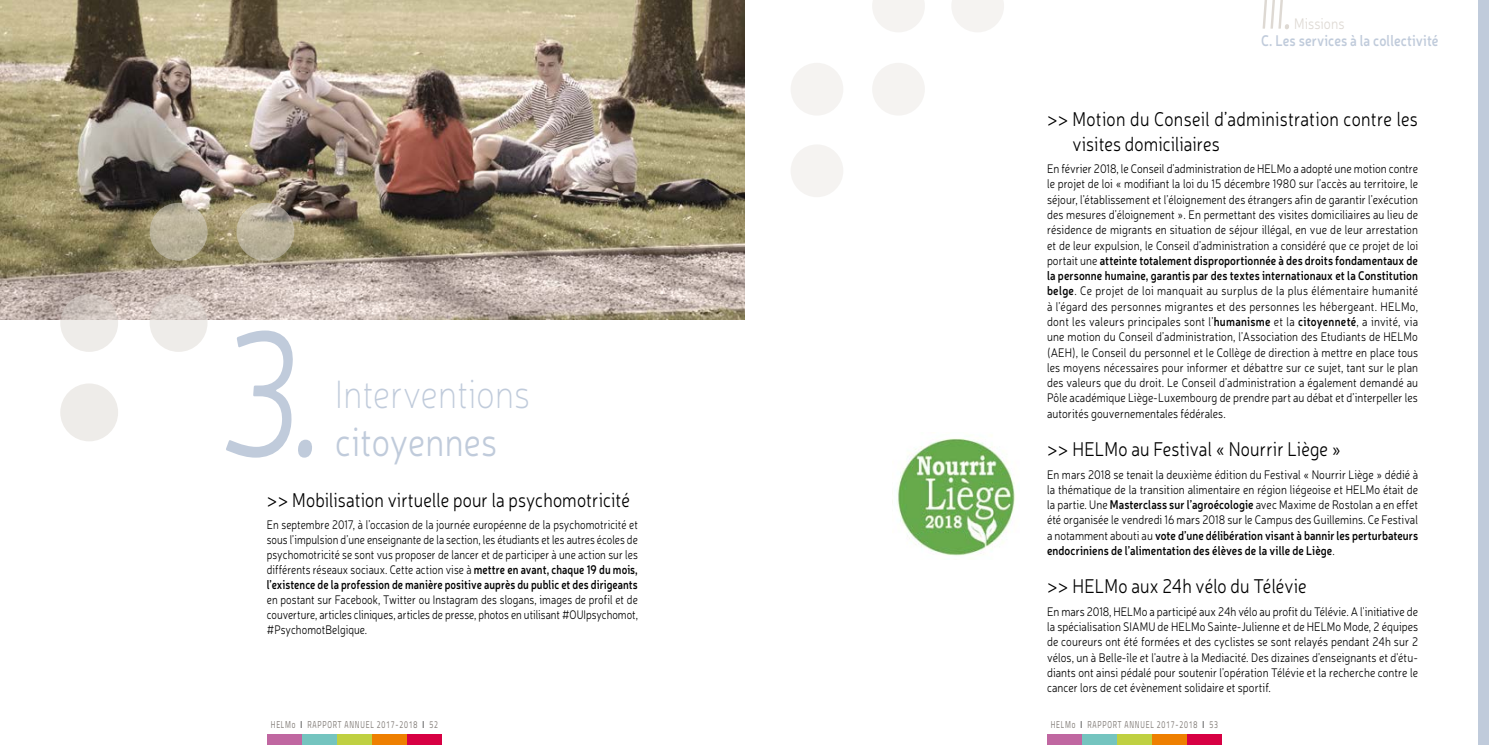
<style>
.page{position:relative;width:1489px;height:745px;background:#fff}
.page>*{position:absolute;margin:0;border:0;box-sizing:border-box;transform-origin:0 0}
.t1{font:300 179.12px "Neris";color:#c0cbdb;scale:.8 1}
.t2{font:100 64.75px "Neris";color:#ded9d3;scale:.88 1}
.t3{font:100 40px "Neris";letter-spacing:.01em;color:#c0cbdb;scale:.85 1}
.t4{font:300 40px "Neris";letter-spacing:.01em;color:#c0cbdb;scale:.85 1}
.t5{font:300 20px/24.2px "Neris";letter-spacing:.01em;color:#000;scale:.85 1}
.t6{font:600 15.38px "Neris";letter-spacing:.01em;color:#c0cbdb;scale:.85 1}
.t7{font:300 15.38px "Neris";letter-spacing:.01em;color:#ded9d3;scale:.85 1}
.t8{font:300 12.5px/15.2px "Neris";letter-spacing:.01em;color:#000;text-align:justify;scale:.85 1}
.t9{font:300 12.5px/15px "Neris";letter-spacing:.01em;color:#000;text-align:justify;scale:.82 1}
.t10{font:10px "Titillium";letter-spacing:.11em;color:#7f7974;scale:.7 1}
.s1{font-weight:600}
.s2{color:#000}
</style>
<div class="page">
<div style="left:1046px;top:733px;width:35px;height:11px;background:#c067a1"></div>
<div style="left:1081px;top:733px;width:35px;height:11px;background:#74c4bf"></div>
<div style="left:1116px;top:733px;width:35px;height:11px;background:#bfd041"></div>
<div style="left:1151px;top:733px;width:35px;height:11px;background:#ee7f00"></div>
<div style="left:1186px;top:733px;width:35px;height:11px;background:#d70043"></div>
<div style="left:267px;top:733px;width:35px;height:11px;background:#c067a1"></div>
<div style="left:302px;top:733px;width:35px;height:11px;background:#74c4bf"></div>
<div style="left:337px;top:733px;width:35px;height:11px;background:#bfd041"></div>
<div style="left:372px;top:733px;width:35px;height:11px;background:#ee7f00"></div>
<div style="left:407px;top:733px;width:35px;height:11px;background:#d70043"></div>
<div style="left:1478px;top:0;width:10px;height:744px;background:#c0cbdb"></div>
<img style="left:0;top:0;width:744px;height:319px">
<div style="left:60px;top:383px;width:58px;height:58px;background:#eeece9;border-radius:50%"></div>
<svg style="left:60px;top:294px;width:58px;height:57px;fill:#eeece9"></svg>
<svg style="left:150px;top:294px;width:57px;height:57px;fill:#eeece9"></svg>
<svg style="left:150px;top:203px;width:57px;height:57px;fill:#bab29a"></svg>
<svg style="left:236px;top:203px;width:58px;height:57px;fill:#bab29a"></svg>
<div style="left:790px;top:144px;width:53px;height:53px;background:#f5f3f1;border-radius:50%"></div>
<div style="left:790px;top:63px;width:53px;height:52px;background:#f5f3f1;border-radius:50%"></div>
<div style="left:872px;top:63px;width:52px;height:52px;background:#f5f3f1;border-radius:50%"></div>
<svg style="left:872px;top:0;width:52px;height:32px"></svg>
<svg style="left:952px;top:0;width:52px;height:32px"></svg>
<img style="left:897px;top:435px;width:118px;height:121px">
<h1 class="t1" style="left:217px;top:279px;width:150px">3.</h1>
<h3 class="t3" style="left:335px;top:369px;width:231px">Interventions</h3>
<h3 class="t4" style="left:335px;top:416px;width:192px">citoyennes</h3>
<h3 class="t5" style="left:267px;top:487px;width:428px">&gt;&gt; Mobilisation virtuelle pour la psychomotricité</h3>
<p class="t9" style="left:267px;top:516px;width:454px">En septembre 2017, à l’occasion de la journée européenne de la psychomotricité et sous l’impulsion d’une enseignante de la section, les étudiants et les autres écoles de psychomotricité se sont vus proposer de lancer et de participer à une action sur les différents réseaux sociaux. Cette action vise à <span class="s1">mettre en avant, chaque 19 du mois, l’existence de la profession de manière positive auprès du public et des dirigeants</span></p>
<p class="t9" style="left:267px;top:591px;width:454px">en postant sur Facebook, Twitter ou Instagram des slogans, images de profil et de couverture, articles cliniques, articles de presse, photos en utilisant #OUIpsychomot, #PsychomotBelgique.</p>
<h2 class="t2" style="left:1257px;top:-33px;width:48px">III.</h2>
<p class="t7" style="left:1294px;top:14px;width:61px">Missions</p>
<p class="t6" style="left:1260px;top:30px;width:210px">C. Les services à la collectivité</p>
<h3 class="t5" style="left:1072px;top:107px;width:408px;text-indent:-26px">&gt;&gt; Motion du Conseil d’administration contre les visites domiciliaires</h3>
<p class="t8" style="left:1046px;top:161px;width:438px">En février 2018, le Conseil d’administration de HELMo a adopté une motion contre le projet de loi « modifiant la loi du 15 décembre 1980 sur l’accès au territoire, le séjour, l’établissement et l’éloignement des étrangers afin de garantir l’exécution des mesures d’éloignement ». En permettant des visites domiciliaires au lieu de résidence de migrants en situation de séjour illégal, en vue de leur arrestation et de leur expulsion, le Conseil d’administration a considéré que ce projet de loi portait une <span class="s1">atteinte totalement disproportionnée à des droits fondamentaux de la personne humaine, garantis par des textes internationaux et la Constitution belge</span>. Ce projet de loi manquait au surplus de la plus élémentaire humanité à l’égard des personnes migrantes et des personnes les hébergeant. HELMo, dont les valeurs principales sont l’<span class="s1">humanisme</span> et la <span class="s1">citoyenneté</span>, a invité, via une motion du Conseil d’administration, l’Association des Etudiants de HELMo (AEH), le Conseil du personnel et le Collège de direction à mettre en place tous les moyens nécessaires pour informer et débattre sur ce sujet, tant sur le plan des valeurs que du droit. Le Conseil d’administration a également demandé au Pôle académique Liège-Luxembourg de prendre part au débat et d’interpeller les autorités gouvernementales fédérales.</p>
<h3 class="t5" style="left:1046px;top:436px;width:347px">&gt;&gt; HELMo au Festival « Nourrir Liège »</h3>
<p class="t8" style="left:1046px;top:466px;width:438px">En mars 2018 se tenait la deuxième édition du Festival « Nourrir Liège » dédié à la thématique de la transition alimentaire en région liégeoise et HELMo était de la partie. Une <span class="s1">Masterclass sur l’agroécologie</span> avec Maxime de Rostolan a en effet été organisée le vendredi 16 mars 2018 sur le Campus des Guillemins. Ce Festival a notamment abouti au <span class="s1">vote d’une délibération visant à bannir les perturbateurs endocriniens de l’alimentation des élèves de la ville de Liège</span>.</p>
<h3 class="t5" style="left:1046px;top:573px;width:307px">&gt;&gt; HELMo aux 24h vélo du Télévie</h3>
<p class="t8" style="left:1046px;top:603px;width:438px">En mars 2018, HELMo a participé aux 24h vélo au profit du Télévie. A l'initiative de la spécialisation SIAMU de HELMo Sainte-Julienne et de HELMo Mode, 2 équipes de coureurs ont été formées et des cyclistes se sont relayés pendant 24h sur 2 vélos, un à Belle-île et l'autre à la Mediacité. Des dizaines d’enseignants et d'étu&shy;diants ont ainsi pédalé pour soutenir l’opération Télévie et la recherche contre le cancer lors de cet évènement solidaire et sportif.</p>
<p class="t10" style="left:271px;top:716px;width:240px">HELMo <span class="s2">I</span> RAPPORT ANNUEL 2017-2018 <span class="s2">I</span> 52</p>
<p class="t10" style="left:1050px;top:716px;width:240px">HELMo <span class="s2">I</span> RAPPORT ANNUEL 2017-2018 <span class="s2">I</span> 53</p>
</div>
